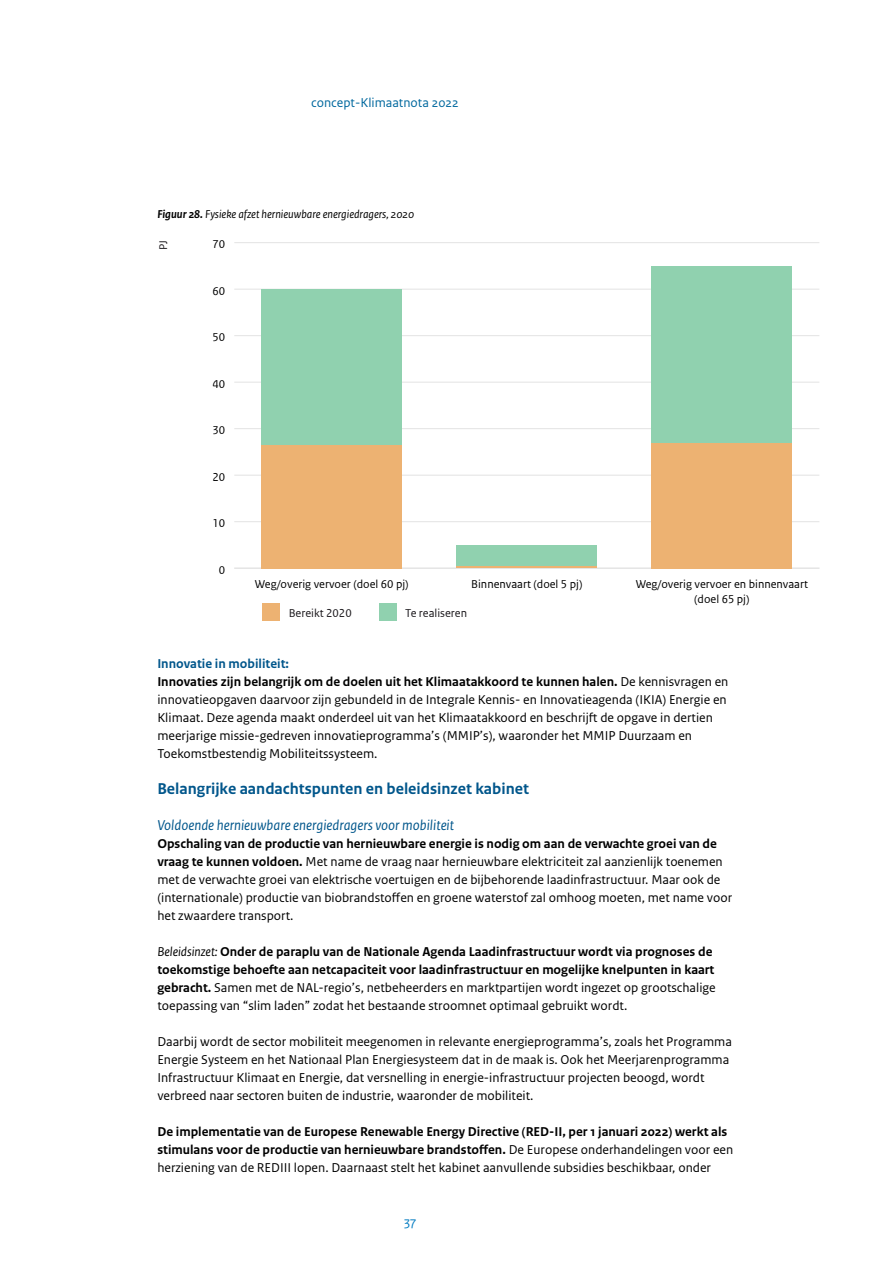
<style>
.page{position:relative;width:893px;height:1263px;background:#fff}
.page>*{position:absolute;margin:0;border:0;box-sizing:border-box;transform-origin:0 0}
.H4_Alineakop{font:700 16.5px "Rijksoverheid Sans Text";color:#00568b}
.Tussenkop_1_-_blauw{font:italic 15px "Rijksoverheid Sans Text";color:#00568b}
.P_Broodtekst_met_wit{font:13.5px/18px "Rijksoverheid Sans Text";color:#000}
.P_Broodtekst_met_wit-2{font:700 13.5px/18px "Rijksoverheid Sans Text";color:#000}
.t1{font:13.5px "Rijksoverheid Sans Text Regular 2";color:#00689e}
.Tussenkop_2_-_blauw{font:700 13.5px "Rijksoverheid Sans Text";color:#00568b}
.t2{font:13.5px "Rijksoverheid Sans Text";color:#007bc1}
.t3{font:12px "Rijksoverheid Sans Text TT";color:#000}
.Figuurtitel{font:italic 12px "Rijksoverheid Sans Text";color:#000}
.t4{font:12px "Rijksoverheid Sans Text TT Regular 2";color:#000}
.t5{font:12px "Rijksoverheid Sans Text TT Regular 2";color:#1a171b}
.t6{font:12px "Rijksoverheid Sans Text TT";color:#1a171b}
.t7{font:11.7px "Rijksoverheid Sans Text TT Regular 2";color:#1a171b}
.s1{font-weight:700}
.s2{font-weight:400;font-style:italic}
.s3{font-weight:400}
</style>
<div class="page">
<hr style="left:234px;top:568px;width:585px;height:1px;background:#e3e3e3">
<hr style="left:234px;top:521px;width:585px;height:1px;background:#e3e3e3">
<hr style="left:234px;top:475px;width:585px;height:1px;background:#e3e3e3">
<hr style="left:234px;top:428px;width:585px;height:1px;background:#e3e3e3">
<hr style="left:234px;top:382px;width:585px;height:1px;background:#e3e3e3">
<hr style="left:234px;top:335px;width:585px;height:1px;background:#e3e3e3">
<hr style="left:234px;top:289px;width:585px;height:1px;background:#e3e3e3">
<hr style="left:234px;top:242px;width:585px;height:1px;background:#e3e3e3">
<div style="left:652px;top:266px;width:140px;height:177px;background:#90d1af"></div>
<div style="left:457px;top:545px;width:140px;height:21px;background:#90d1af"></div>
<div style="left:262px;top:289px;width:140px;height:156px;background:#90d1af"></div>
<div style="left:652px;top:443px;width:140px;height:125px;background:#edb272"></div>
<hr style="left:457px;top:566px;width:140px;height:2px;background:#edb272">
<div style="left:262px;top:445px;width:140px;height:123px;background:#edb272"></div>
<div style="left:379px;top:603px;width:17px;height:17px;background:#90d1af"></div>
<div style="left:263px;top:603px;width:17px;height:17px;background:#edb272"></div>
<p class="t1" style="left:311px;top:95px;width:149px">concept-Klimaatnota 2022</p>
<p class="Figuurtitel" style="left:157px;top:207px;width:258px"><span class="s1">Figuur 28.</span> Fysieke afzet hernieuwbare energiedragers, 2020</p>
<p class="t7" style="left:157px;top:250px;width:12px;rotate:-90deg">PJ</p>
<p class="t3" style="left:212px;top:237px;width:14px">70</p>
<p class="t3" style="left:212px;top:284px;width:14px">60</p>
<p class="t3" style="left:212px;top:330px;width:14px">50</p>
<p class="t3" style="left:212px;top:377px;width:14px">40</p>
<p class="t3" style="left:212px;top:423px;width:14px">30</p>
<p class="t3" style="left:212px;top:470px;width:14px">20</p>
<p class="t3" style="left:212px;top:516px;width:14px">10</p>
<p class="t3" style="left:219px;top:563px;width:8px">0</p>
<p class="t3" style="left:255px;top:578px;width:155px">Weg/overig vervoer (doel 60 pj)</p>
<p class="t3" style="left:471px;top:578px;width:113px">Binnenvaart (doel 5 pj)</p>
<p class="t6" style="left:289px;top:606px;width:64px">Bereikt 2020</p>
<p class="t5" style="left:405px;top:607px;width:63px">Te realiseren</p>
<p class="t4" style="left:636px;top:578px;width:174px">Weg/overig vervoer en binnenvaart</p>
<p class="t3" style="left:694px;top:592px;width:57px">(doel 65 pj)</p>
<p class="Tussenkop_2_-_blauw" style="left:157px;top:656px;width:133px">Innovatie in mobiliteit:</p>
<p class="P_Broodtekst_met_wit" style="left:157px;top:673px;width:572px"><span class="s1">Innovaties zijn belangrijk om de doelen uit het Klimaatakkoord te kunnen halen.</span> De kennisvragen en innovatieopgaven daarvoor zijn gebundeld in de Integrale Kennis- en Innovatieagenda (IKIA) Energie en Klimaat. Deze agenda maakt onderdeel uit van het Klimaatakkoord en beschrijf de opgave in dertien meerjarige missie-gedreven innovatieprogramma’s (MMIP’s), waaronder het MMIP Duurzaam en Toekomstbestendig Mobiliteitssysteem.</p>
<h4 class="H4_Alineakop" style="left:157px;top:779px;width:373px">Belangrijke aandachtspunten en beleidsinzet kabinet</h4>
<p class="Tussenkop_1_-_blauw" style="left:157px;top:817px;width:298px">Voldoende hernieuwbare energiedragers voor mobiliteit</p>
<p class="P_Broodtekst_met_wit" style="left:157px;top:835px;width:576px"><span class="s1">Opschaling van de productie van hernieuwbare energie is nodig om aan de verwachte groei van de vraag te kunnen voldoen.</span> Met name de vraag naar hernieuwbare elektriciteit zal aanzienlijk toenemen met de verwachte groei van elektrische voertuigen en de bijbehorende laadinfrastructuur. Maar ook de (internationale) productie van biobrandstofen en groene waterstof zal omhoog moeten, met name voor het zwaardere transport.</p>
<p class="P_Broodtekst_met_wit-2" style="left:157px;top:943px;width:560px"><span class="s2">Beleidsinzet:</span> Onder de paraplu van de Nationale Agenda Laadinfrastructuur wordt via prognoses de toekomstige behoefe aan netcapaciteit voor laadinfrastructuur en mogelijke knelpunten in kaart gebracht. <span class="s3">Samen met de NAL-regio’s, netbeheerders en marktpartijen wordt ingezet op grootschalige toepassing van “slim laden” zodat het bestaande stroomnet optimaal gebruikt wordt.</span></p>
<p class="P_Broodtekst_met_wit" style="left:157px;top:1033px;width:576px">Daarbij wordt de sector mobiliteit meegenomen in relevante energieprogramma’s, zoals het Programma Energie Systeem en het Nationaal Plan Energiesysteem dat in de maak is. Ook het Meerjarenprogramma Infrastructuur Klimaat en Energie, dat versnelling in energie-infrastructuur projecten beoogd, wordt verbreed naar sectoren buiten de industrie, waaronder de mobiliteit.</p>
<p class="P_Broodtekst_met_wit-2" style="left:157px;top:1123px;width:577px">De implementatie van de Europese Renewable Energy Directive (RED-II, per 1 januari 2022) werkt als stimulans voor de productie van hernieuwbare brandstofen. <span class="s3">De Europese onderhandelingen voor een herziening van de REDIII lopen. Daarnaast stelt het kabinet aanvullende subsidies beschikbaar, onder</span></p>
<p class="t2" style="left:404px;top:1214px;width:14px">37</p>
</div>
